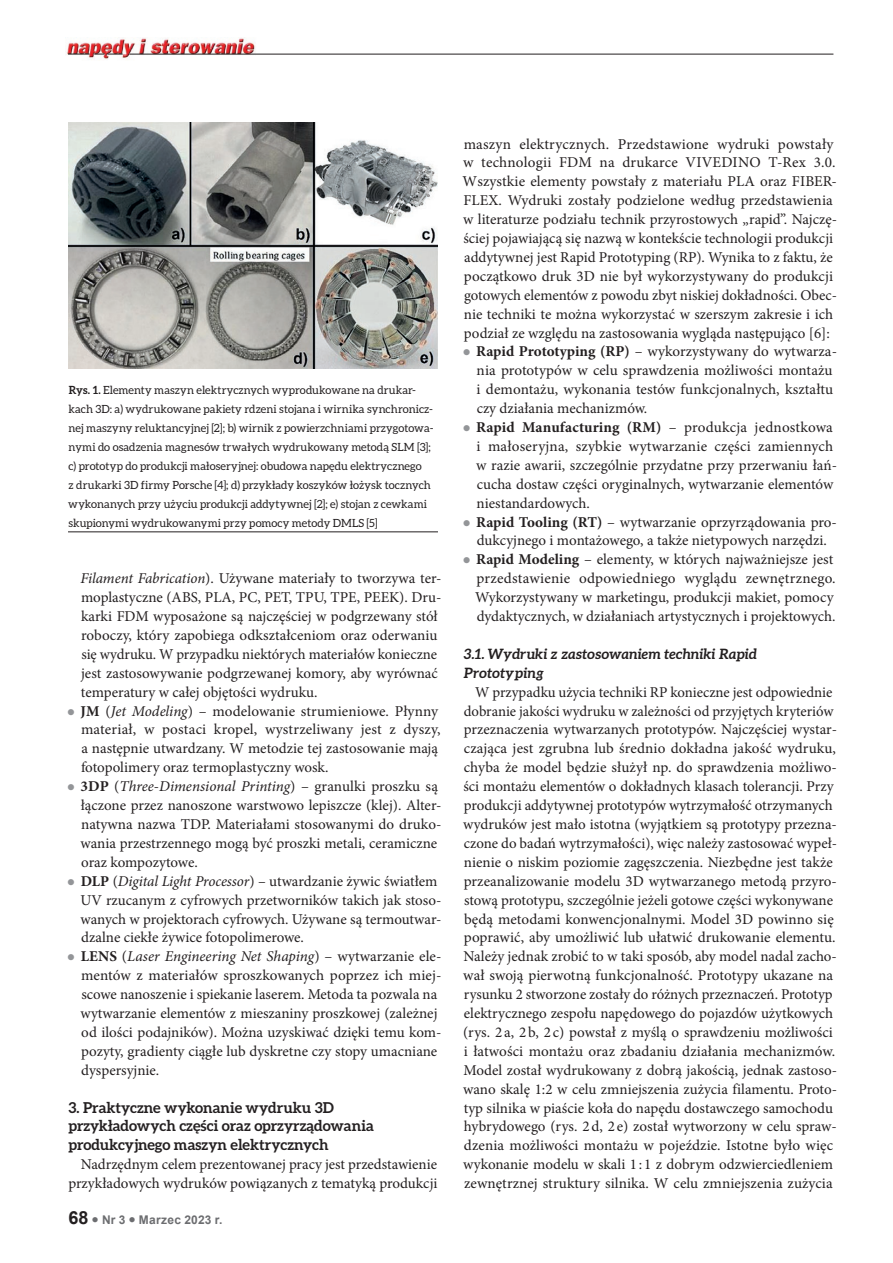
<style>
.page{position:relative;width:893px;height:1263px;background:#fff}
.page>*{position:absolute;margin:0;border:0;box-sizing:border-box;transform-origin:0 0}
.t1{font:15px/18.9px "Minion Pro";color:#231f20}
.t2{font:700 15px/18.9px "Aleo";color:#231f20}
.t3{font:italic 700 14.25px/18.9px "Aleo";color:#231f20}
.t4{font:700 12px "Arial";letter-spacing:.02em;color:#6c6d70}
.t5{font:11.25px/18.9px "Aleo";letter-spacing:.005em;color:#231f20}
.s1{font-weight:700}
.s2{font-style:italic}
.s3{color:#939598}
.s4{font-size:18px;color:#231f20}
</style>
<div class="page">
<img style="left:66px;top:38px;width:191px;height:21px">
<hr style="left:129px;top:54px;width:704px;height:1px;background:#231f20">
<svg style="left:68px;top:54px;width:55px;height:1px"></svg>
<hr style="left:68px;top:532px;width:370px;height:1px;background:#231f20">
<img style="left:68px;top:122px;width:370px;height:246px">
<p class="t5" style="left:68px;top:381px;width:367px"><span class="s1">Rys. 1.</span> Elementy maszyn elektrycznych wyprodukowane na drukar&shy;kach 3D: a) wydrukowane pakiety rdzeni stojana i wirnika synchronicz&shy;nej maszyny reluktancyjnej [2]; b) wirnik z powierzchniami przygotowa&shy;nymi do osadzenia magnesów trwałych wydrukowany metodą SLM [3]; c) prototyp do produkcji małoseryjnej: obudowa napędu elektrycznego<br>z drukarki 3D firmy Porsche [4]; d) przykłady koszyków łożysk tocznych wykonanych przy użyciu produkcji addytywnej [2]; e) stojan z cewkami skupionymi wydrukowanymi przy pomocy metody DMLS [5]</p>
<p class="t1" style="left:80px;top:569px;width:363px"><span class="s2">Filament Fabrication</span>). Używane materiały to tworzywa ter&shy;moplastyczne (ABS, PLA, PC, PET, TPU, TPE, PEEK). Dru&shy;karki FDM wyposażone są najczęściej w podgrzewany stół roboczy, który zapobiega odkształceniom oraz oderwaniu się wydruku. W przypadku niektórych materiałów konieczne jest zastosowywanie podgrzewanej komory, aby wyrównać temperatury w całej objętości wydruku.</p>
<p class="t1" style="left:81px;top:701px;width:361px;text-indent:-14px"><span class="s3">●</span> <span class="s1">JM</span> (<span class="s2">Jet Modeling</span>) – modelowanie strumieniowe. Płynny materiał, w postaci kropel, wystrzeliwany jest z dyszy, a następnie utwardzany. W metodzie tej zastosowanie mają fotopolimery oraz termoplastyczny wosk.</p>
<p class="t1" style="left:81px;top:777px;width:362px;text-indent:-13px"><span class="s3">●</span> <span class="s1">3DP</span> (<span class="s2">Three-Dimensional Printing</span>) – granulki proszku są łączone przez nanoszone warstwowo lepiszcze (klej). Alter&shy;natywna nazwa TDP. Materiałami stosowanymi do druko&shy;wania przestrzennego mogą być proszki metali, ceramiczne oraz kompozytowe.</p>
<p class="t1" style="left:80px;top:871px;width:363px;text-indent:-13px"><span class="s3">●</span> <span class="s1">DLP</span> (<span class="s2">Digital Light Processor</span>) – utwardzanie żywic światłem UV rzucanym z cyfrowych przetworników takich jak stoso&shy;wanych w projektorach cyfrowych. Używane są termoutwar&shy;dzalne ciekłe żywice fotopolimerowe.</p>
<p class="t1" style="left:81px;top:947px;width:362px;text-indent:-13px"><span class="s3">●</span> <span class="s1">LENS</span> (<span class="s2">Laser Engineering Net Shaping</span>) – wytwarzanie ele&shy;mentów z materiałów sproszkowanych poprzez ich miej&shy;scowe nanoszenie i spiekanie laserem. Metoda ta pozwala na wytwarzanie elementów z mieszaniny proszkowej (zależnej od ilości podajników). Można uzyskiwać dzięki temu kom&shy;pozyty, gradienty ciągłe lub dyskretne czy stopy umacniane dyspersyjnie.</p>
<p class="t2" style="left:68px;top:1097px;width:307px">3. Praktyczne wykonanie wydruku 3D przykładowych części oraz oprzyrządowania produkcyjnego maszyn elektrycznych</p>
<p class="t1" style="left:68px;top:1155px;width:371px;text-align:right">Nadrzędnym celem prezentowanej pracy jest przedstawienie przykładowych wydruków powiązanych z tematyką produkcji</p>
<p class="t4" style="left:68px;top:1211px;width:156px"><span class="s4">68</span> ● Nr 3 ● Marzec 2023 r.</p>
<p class="t1" style="left:463px;top:134px;width:376px">maszyn elektrycznych. Przedstawione wydruki powstały w technologii FDM na drukarce VIVEDINO T-Rex 3.0.<br>Wszystkie elementy powstały z materiału PLA oraz FIBER-FLEX. Wydruki zostały podzielone według przedstawienia w literaturze podziału technik przyrostowych „rapid”. Najczę&shy;ściej pojawiającą się nazwą w kontekście technologii produkcji addytywnej jest Rapid Prototyping (RP). Wynika to z faktu, że początkowo druk 3D nie był wykorzystywany do produkcji gotowych elementów z powodu zbyt niskiej dokładności. Obec&shy;nie techniki te można wykorzystać w szerszym zakresie i ich podział ze względu na zastosowania wygląda następująco [6]:</p>
<p class="t1" style="left:477px;top:342px;width:362px;text-indent:-14px"><span class="s3">●</span> <span class="s1">Rapid Prototyping (RP)</span> – wykorzystywany do wytwarza&shy;nia prototypów w celu sprawdzenia możliwości montażu i demontażu, wykonania testów funkcjonalnych, kształtu czy działania mechanizmów.</p>
<p class="t1" style="left:476px;top:418px;width:362px;text-indent:-13px"><span class="s3">●</span> <span class="s1">Rapid Manufacturing (RM)</span> – produkcja jednostkowa i małoseryjna, szybkie wytwarzanie części zamiennych w razie awarii, szczególnie przydatne przy przerwaniu łań&shy;cucha dostaw części oryginalnych, wytwarzanie elementów niestandardowych.</p>
<p class="t1" style="left:463px;top:512px;width:376px;text-align:center"><span class="s3">●</span> <span class="s1">Rapid Tooling (RT)</span> – wytwarzanie oprzyrządowania pro&shy;dukcyjnego i montażowego, a także nietypowych narzędzi.</p>
<p class="t1" style="left:475px;top:550px;width:362px;text-indent:-13px"><span class="s3">●</span> <span class="s1">Rapid Modeling</span> – elementy, w których najważniejsze jest przedstawienie odpowiedniego wyglądu zewnętrznego.<br>Wykorzystywany w marketingu, produkcji makiet, pomocy dydaktycznych, w działaniach artystycznych i projektowych.</p>
<p class="t3" style="left:463px;top:644px;width:295px">3.1. Wydruki z zastosowaniem techniki Rapid<br>Prototyping</p>
<p class="t1" style="left:463px;top:682px;width:375px;text-align:center">W przypadku użycia techniki RP konieczne jest odpowiednie dobranie jakości wydruku w zależności od przyjętych kryteriów przeznaczenia wytwarzanych prototypów. Najczęściej wystar&shy;czająca jest zgrubna lub średnio dokładna jakość wydruku, chyba że model będzie służył np. do sprawdzenia możliwo&shy;ści montażu elementów o dokładnych klasach tolerancji. Przy produkcji addytywnej prototypów wytrzymałość otrzymanych wydruków jest mało istotna (wyjątkiem są prototypy przezna&shy;czone do badań wytrzymałości), więc należy zastosować wypeł&shy;nienie o niskim poziomie zagęszczenia. Niezbędne jest także przeanalizowanie modelu 3D wytwarzanego metodą przyro&shy;stową prototypu, szczególnie jeżeli gotowe części wykonywane będą metodami konwencjonalnymi. Model 3D powinno się poprawić, aby umożliwić lub ułatwić drukowanie elementu.<br>Należy jednak zrobić to w taki sposób, aby model nadal zacho&shy;wał swoją pierwotną funkcjonalność. Prototypy ukazane na rysunku 2 stworzone zostały do różnych przeznaczeń. Prototyp elektrycznego zespołu napędowego do pojazdów użytkowych (rys. 2 a, 2 b, 2 c) powstał z myślą o sprawdzeniu możliwości i łatwości montażu oraz zbadaniu działania mechanizmów.<br>Model został wydrukowany z dobrą jakością, jednak zastoso&shy;wano skalę 1:2 w celu zmniejszenia zużycia filamentu. Proto&shy;typ silnika w piaście koła do napędu dostawczego samochodu hybrydowego (rys. 2 d, 2 e) został wytworzony w celu spraw&shy;dzenia możliwości montażu w pojeździe. Istotne było więc wykonanie modelu w skali 1 : 1 z dobrym odzwierciedleniem zewnętrznej struktury silnika. W celu zmniejszenia zużycia</p>
</div>
